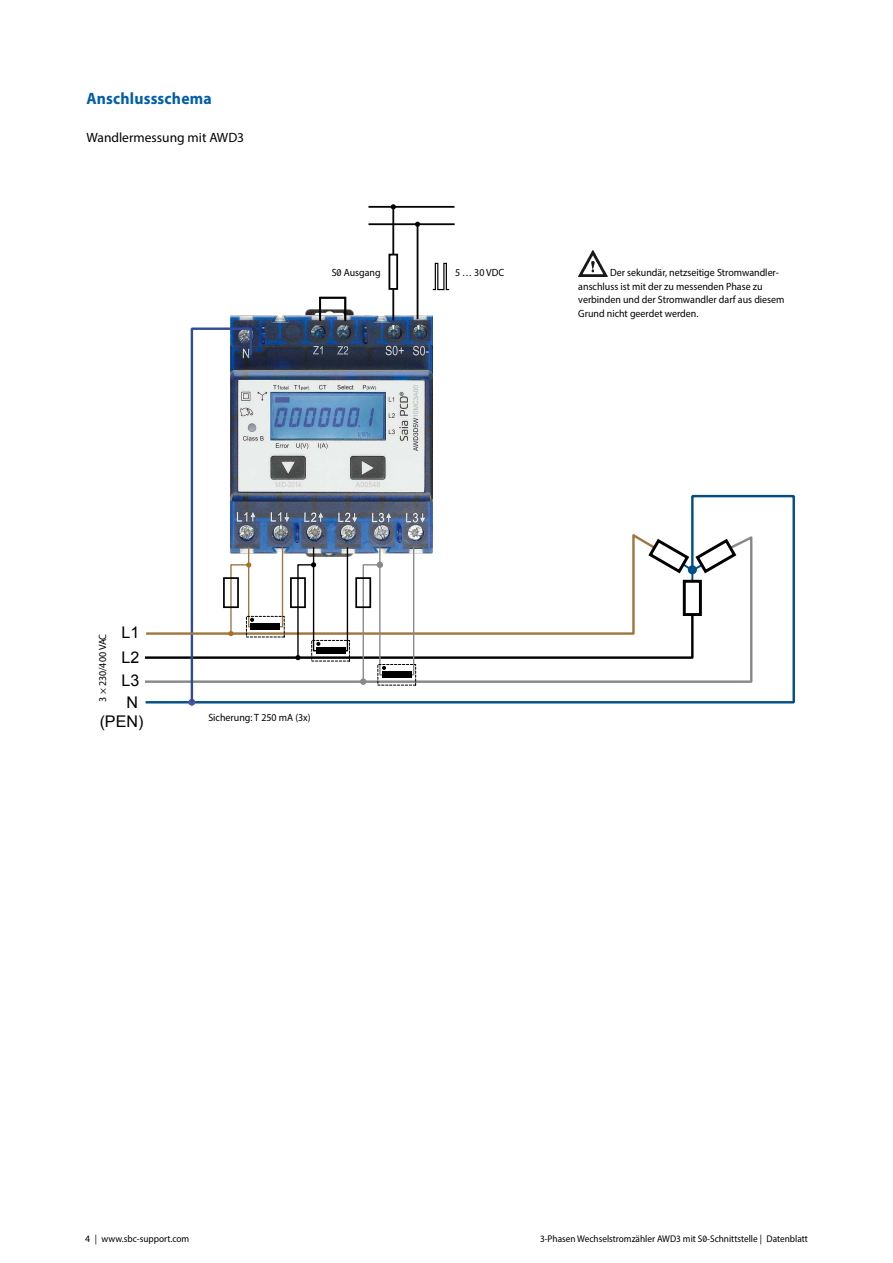
<style>
.page{position:relative;width:893px;height:1263px;background:#fff}
.page>*{position:absolute;margin:0;border:0;box-sizing:border-box;transform-origin:0 0}
.Grundtext__Untertite{font:700 16.5px "Myriad Pro";letter-spacing:.01em;color:#005ea8;scale:.95 1}
.t1{font:16.05px/24px "Arial";letter-spacing:-.005em;color:#000;text-align:justify}
._006_Content{font:13.5px "Myriad Pro";color:#000}
.Grundschrift__linksb{font:10.5px/13.5px "Myriad Pro";color:#000;scale:.95 1}
.t2{font:9.75px "Myriad Pro";color:#000;scale:.95 1}
.t3{font:9.75px "Myriad Pro";color:#000}
</style>
<div class="page">
<img style="left:231px;top:309px;width:202px;height:17px">
<svg style="left:738px;top:494px;width:57px;height:210px"></svg>
<div style="left:319px;top:297px;width:27px;height:25px;border:2px solid #000"></div>
<svg style="left:144px;top:326px;width:594px;height:379px"></svg>
<div style="left:688px;top:565px;width:9px;height:9px;background:#004e86;border:1px solid #004e86;border-radius:50%"></div>
<svg style="left:432px;top:262px;width:18px;height:29px"></svg>
<hr style="left:368px;top:206px;width:86px;height:2px;background:#050505">
<hr style="left:368px;top:223px;width:87px;height:2px;background:#050505">
<svg style="left:391px;top:204px;width:5px;height:5px"></svg>
<svg style="left:415px;top:222px;width:5px;height:5px"></svg>
<hr style="left:392px;top:207px;width:2px;height:113px;background:#050505">
<hr style="left:417px;top:224px;width:1px;height:95px;background:#050505">
<div style="left:389px;top:255px;width:8px;height:34px;background:#fff"></div>
<div style="left:388px;top:254px;width:10px;height:36px;border:2px solid #000"></div>
<div style="left:578px;top:214px;width:209px;height:139px;background:#fff"></div>
<img style="left:578px;top:251px;width:30px;height:25px">
<p class="Grundtext__Untertite" style="left:87px;top:88px;width:133px">Anschlussschema</p>
<p class="_006_Content" style="left:87px;top:129px;width:159px">Wandlermessung mit AWD3</p>
<p class="Grundschrift__linksb" style="left:332px;top:266px;width:53px">S0 Ausgang</p>
<p class="Grundschrift__linksb" style="left:455px;top:266px;width:53px">5 … 30 VDC</p>
<p class="Grundschrift__linksb" style="left:578px;top:266px;width:219px;text-indent:32px">Der sekundär, netzseitige Stromwandler&shy;anschluss ist mit der zu messenden Phase zu verbinden und der Stromwandler darf aus diesem Grund nicht geerdet werden.</p>
<p class="t1" style="left:122px;top:621px;width:19px">L1<br>L2<br>L3</p>
<p class="t1" style="left:100px;top:692px;width:45px;line-height:19px;text-indent:27px">N (PEN)</p>
<p class="Grundschrift__linksb" style="left:96px;top:702px;width:73px;rotate:-90deg">3 × 230/400 VAC</p>
<p class="Grundschrift__linksb" style="left:208px;top:710px;width:109px">Sicherung: T 250 mA (3x)</p>
<p class="t3" style="left:85px;top:1232px;width:106px">4 | www.sbc-support.com</p>
<p class="t2" style="left:540px;top:1232px;width:283px">3-Phasen Wechselstromzähler AWD3 mit S0-Schnittstelle | Datenblatt</p>
</div>
